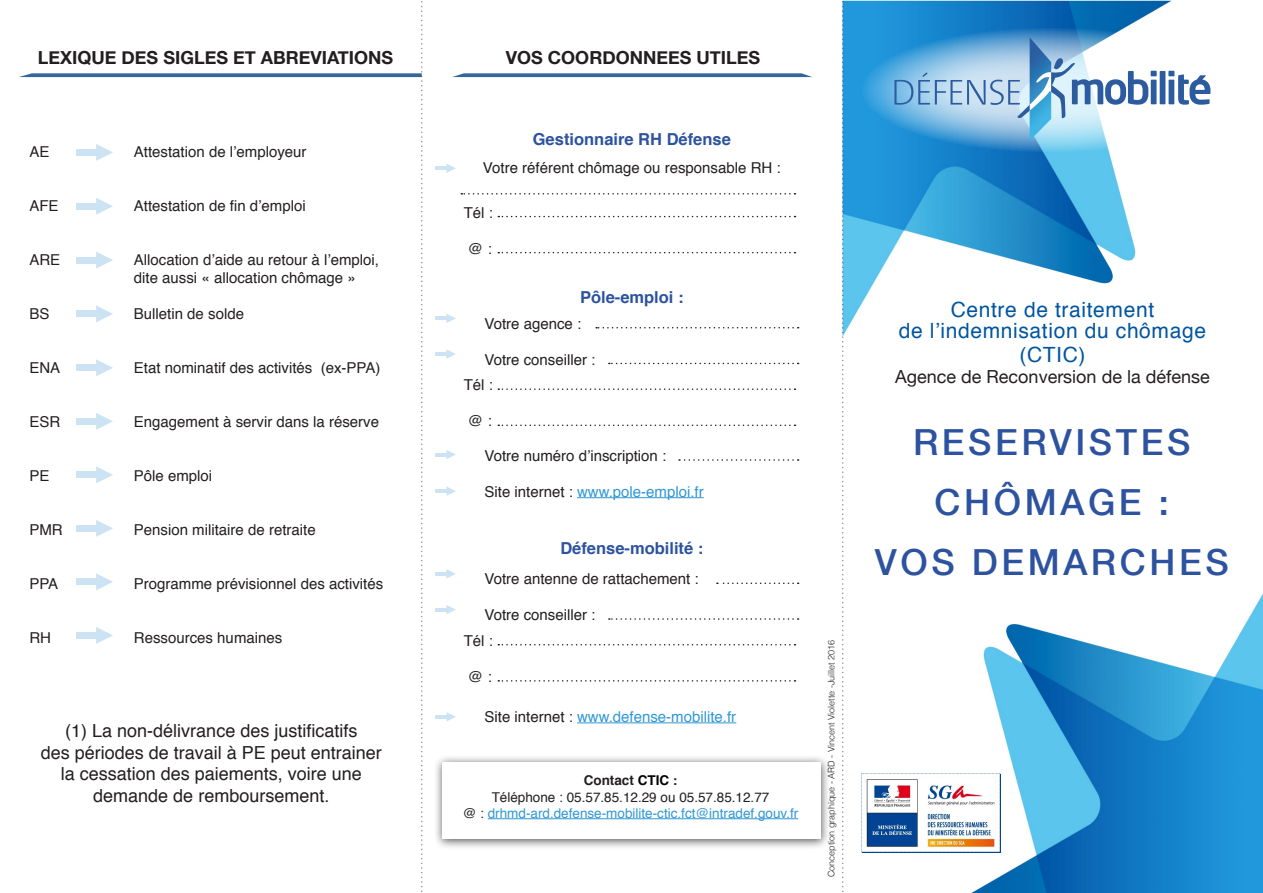
<style>
.page{position:relative;width:1263px;height:893px;background:#fff}
.page>*{position:absolute;margin:0;border:0;box-sizing:border-box;transform-origin:0 0}
.t1{font:500 36px "Helvetica Neue";letter-spacing:.1em;color:#2d53a0}
.t2{font:21px "Helvetica";letter-spacing:.03em;color:#0055a0}
.t3{font:18px/21.6px "Helvetica";color:#231f20;text-align:center}
.t4{font:700 18px "Helvetica Neue";color:#231f20}
.t5{font:18px "Helvetica Neue";color:#231f20}
.t6{font:700 16.5px "Helvetica";color:#2d53a0}
.t7{font:15px "Helvetica";color:#231f20}
.t8{font:15px "Helvetica";color:#3098d4}
.t9{font:13.5px "Helvetica";color:#3098d4}
.t10{font:13.5px "Helvetica";color:#231f20}
.t11{font:700 13.5px "Helvetica";color:#231f20}
.t12{font:300 9px "Helvetica";color:#231f20}
.s1{color:#231f20}
.s2{color:#000}
</style>
<div class="page">
<img style="left:543px;top:362px;width:720px;height:531px">
<img style="left:772px;top:0;width:491px;height:554px">
<hr style="left:577px;top:497px;width:127px;height:1px;background:#3098d4">
<hr style="left:577px;top:722px;width:159px;height:1px;background:#3098d4">
<svg style="left:461px;top:193px;width:334px;height:2px"></svg>
<svg style="left:498px;top:216px;width:297px;height:1px"></svg>
<svg style="left:498px;top:388px;width:297px;height:2px"></svg>
<svg style="left:498px;top:644px;width:297px;height:1px"></svg>
<svg style="left:498px;top:252px;width:297px;height:1px"></svg>
<svg style="left:596px;top:327px;width:203px;height:1px"></svg>
<svg style="left:717px;top:582px;width:82px;height:2px"></svg>
<svg style="left:609px;top:363px;width:190px;height:1px"></svg>
<svg style="left:609px;top:618px;width:190px;height:2px"></svg>
<svg style="left:679px;top:459px;width:120px;height:2px"></svg>
<svg style="left:498px;top:425px;width:297px;height:1px"></svg>
<svg style="left:498px;top:680px;width:297px;height:2px"></svg>
<svg style="left:842px;top:0;width:2px;height:893px"></svg>
<svg style="left:435px;top:164px;width:21px;height:9px"></svg>
<svg style="left:435px;top:314px;width:21px;height:9px"></svg>
<hr style="left:435px;top:572px;width:12px;height:4px;background:#cbe3f2">
<svg style="left:446px;top:569px;width:10px;height:10px"></svg>
<hr style="left:435px;top:352px;width:12px;height:4px;background:#cbe3f2">
<svg style="left:446px;top:349px;width:10px;height:10px"></svg>
<svg style="left:435px;top:605px;width:21px;height:9px"></svg>
<svg style="left:435px;top:450px;width:21px;height:9px"></svg>
<hr style="left:435px;top:489px;width:12px;height:4px;background:#cbe3f2">
<svg style="left:446px;top:486px;width:10px;height:10px"></svg>
<svg style="left:435px;top:712px;width:21px;height:9px"></svg>
<svg style="left:19px;top:1px;width:404px;height:891px"></svg>
<svg style="left:452px;top:73px;width:360px;height:4px"></svg>
<img style="left:861px;top:774px;width:139px;height:79px">
<div style="left:434px;top:755px;width:396px;height:95px;background:#231f20;opacity:.75"></div>
<div style="left:442px;top:762px;width:378px;height:77px;background:#fff"></div>
<hr style="left:488px;top:818px;width:310px;height:1px;background:#3098d4">
<svg style="left:913px;top:425px;width:163px;height:44px"></svg>
<svg style="left:1087px;top:425px;width:106px;height:34px"></svg>
<svg style="left:932px;top:478px;width:211px;height:49px"></svg>
<svg style="left:1158px;top:494px;width:11px;height:24px"></svg>
<svg style="left:870px;top:545px;width:87px;height:44px"></svg>
<svg style="left:971px;top:538px;width:260px;height:49px"></svg>
<svg style="left:861px;top:28px;width:379px;height:124px"></svg>
<div style="left:1160px;top:71px;width:5px;height:33px;background:#2c5b9f"></div>
<svg style="left:1168px;top:71px;width:42px;height:34px"></svg>
<svg style="left:894px;top:37px;width:263px;height:104px"></svg>
<p class="t4" style="left:38px;top:44px;width:357px">LEXIQUE DES SIGLES ET ABREVIATIONS</p>
<p class="t7" style="left:29px;top:140px;width:22px">AE</p>
<p class="t7" style="left:29px;top:194px;width:31px">AFE</p>
<p class="t7" style="left:29px;top:248px;width:32px">ARE</p>
<p class="t7" style="left:29px;top:302px;width:22px">BS</p>
<p class="t7" style="left:29px;top:356px;width:32px">ENA</p>
<p class="t7" style="left:29px;top:410px;width:32px">ESR</p>
<p class="t7" style="left:29px;top:464px;width:22px">PE</p>
<p class="t7" style="left:29px;top:518px;width:35px">PMR</p>
<p class="t7" style="left:29px;top:572px;width:30px">PPA</p>
<p class="t7" style="left:29px;top:626px;width:23px">RH</p>
<p class="t7" style="left:134px;top:140px;width:174px">Attestation de l’employeur</p>
<p class="t7" style="left:134px;top:194px;width:173px">Attestation de fin d’emploi</p>
<p class="t7" style="left:134px;top:248px;width:247px">Allocation d’aide au retour à l’emploi,</p>
<p class="t7" style="left:134px;top:266px;width:223px">dite aussi « allocation chômage »</p>
<p class="t7" style="left:134px;top:302px;width:112px">Bulletin de solde</p>
<p class="t7" style="left:134px;top:356px;width:248px">Etat nominatif des activités (ex-PPA)</p>
<p class="t7" style="left:134px;top:410px;width:247px">Engagement à servir dans la réserve</p>
<p class="t7" style="left:134px;top:464px;width:80px">Pôle emploi</p>
<p class="t7" style="left:134px;top:518px;width:183px">Pension militaire de retraite</p>
<p class="t7" style="left:134px;top:572px;width:251px">Programme prévisionnel des activités</p>
<p class="t7" style="left:134px;top:626px;width:150px">Ressources humaines</p>
<p class="t3" style="left:65px;top:721px;width:294px">(1) La non-délivrance des justificatifs</p>
<p class="t3" style="left:41px;top:742px;width:343px">des périodes de travail à PE peut entrainer la cessation des paiements, voire une demande de remboursement.</p>
<p class="t4" style="left:506px;top:44px;width:256px">VOS COORDONNEES UTILES</p>
<p class="t6" style="left:533px;top:126px;width:200px">Gestionnaire RH Défense</p>
<p class="t7" style="left:483px;top:156px;width:299px">Votre référent chômage ou responsable RH :</p>
<p class="t7" style="left:464px;top:201px;width:31px">Tél :</p>
<p class="t7" style="left:468px;top:237px;width:26px">@ :</p>
<p class="t6" style="left:580px;top:283px;width:105px">Pôle-emploi :</p>
<p class="t7" style="left:484px;top:312px;width:98px">Votre agence :</p>
<p class="t7" style="left:484px;top:348px;width:112px">Votre conseiller :</p>
<p class="t7" style="left:464px;top:373px;width:31px">Tél :</p>
<p class="t7" style="left:468px;top:409px;width:26px">@ :</p>
<p class="t7" style="left:484px;top:444px;width:183px">Votre numéro d’inscription :</p>
<p class="t8" style="left:484px;top:480px;width:221px"><span class="s1">Site internet :</span> www.pole-emploi.fr</p>
<p class="t6" style="left:560px;top:535px;width:145px">Défense-mobilité :</p>
<p class="t7" style="left:484px;top:567px;width:216px">Votre antenne de rattachement :</p>
<p class="t7" style="left:484px;top:603px;width:112px">Votre conseiller :</p>
<p class="t7" style="left:464px;top:629px;width:31px">Tél :</p>
<p class="t7" style="left:468px;top:665px;width:26px">@ :</p>
<p class="t8" style="left:484px;top:705px;width:253px"><span class="s1">Site internet :</span> www.defense-mobilite.fr</p>
<p class="t11" style="left:584px;top:770px;width:95px">Contact <span class="s2">CTIC</span> :</p>
<p class="t10" style="left:492px;top:786px;width:279px">Téléphone : 05.57.85.12.29 ou 05.57.85.12.77</p>
<p class="t9" style="left:463px;top:803px;width:337px"><span class="s1">@ :</span> drhmd-ard.defense-mobilite-ctic.fct@intradef.gouv.fr</p>
<p class="t12" style="left:824px;top:877px;width:239px;rotate:-90deg">Conception graphique - ARD - Vincent Violette -Juillet 2016</p>
<p class="t2" style="left:951px;top:293px;width:205px">Centre de traitement</p>
<p class="t2" style="left:899px;top:314px;width:309px">de l’indemnisation du chômage</p>
<p class="t2" style="left:1019px;top:338px;width:68px">(CTIC)</p>
<p class="t5" style="left:895px;top:364px;width:316px">Agence de Reconversion de la défense</p>
<p class="t1" style="left:913px;top:413px;width:279px">RESERVISTES</p>
<p class="t1" style="left:935px;top:473px;width:236px">CHÔMAGE :</p>
<p class="t1" style="left:875px;top:533px;width:355px">VOS DEMARCHES</p>
</div>
